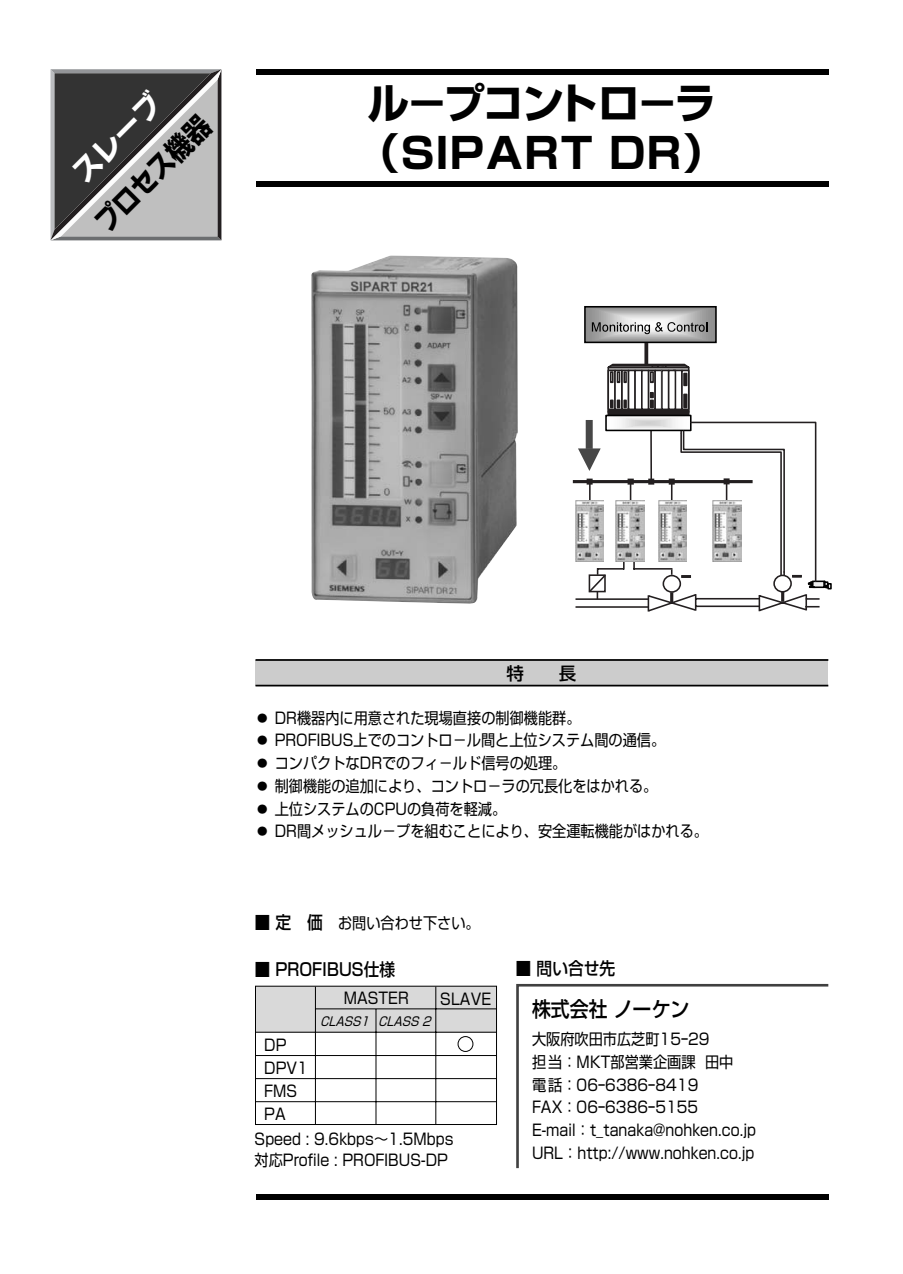
<style>
.page{position:relative;width:903px;height:1274px;background:#fff}
.page>*{position:absolute;margin:0;border:0;box-sizing:border-box;transform-origin:0 0}
.t1{font:700 42px/50.8px "Shin Go";letter-spacing:-.12em;color:#000}
.t2{font:700 28px "Shin Go";color:#000;scale:.9 1}
.t3{font:700 28px "Shin Go";color:#fff}
.t4{font:500 21px "Shin Go";color:#000;scale:.9 1}
.t5{font:500 17.5px "Shin Go";color:#000;scale:.9 1}
.t6{font:500 17.5px "Shin Go";color:#000}
.t7{font:15.75px/22.8px "Shin Go";color:#000;scale:.9 1}
.t8{font:italic 12.25px "Shin Go";color:#000;scale:.9 1}
.t9{font:10.5px/22.8px "Shin Go";color:#000;text-align:justify}
</style>
<div class="page">
<div style="left:256px;top:660px;width:572px;height:25px;background:#ccc"></div>
<hr style="left:256px;top:685px;width:572px;height:1px;background:#000">
<hr style="left:256px;top:659px;width:572px;height:2px;background:#000">
<div style="left:256px;top:986px;width:241px;height:46px;background:#d9d9d9"></div>
<svg style="left:50px;top:69px;width:171px;height:171px;background:#7c7c7c"></svg>
<div style="left:256px;top:69px;width:573px;height:6px;background:#000"></div>
<div style="left:256px;top:181px;width:573px;height:6px;background:#000"></div>
<div style="left:256px;top:1194px;width:573px;height:6px;background:#000"></div>
<div style="left:255px;top:986px;width:242px;height:139px;border:1px solid #000"></div>
<hr style="left:256px;top:1032px;width:241px;height:1px;background:#000">
<hr style="left:315px;top:987px;width:1px;height:138px;background:#000">
<hr style="left:376px;top:1009px;width:1px;height:116px;background:#000">
<hr style="left:435px;top:987px;width:1px;height:138px;background:#000">
<hr style="left:315px;top:1008px;width:182px;height:1px;background:#000">
<hr style="left:256px;top:1055px;width:240px;height:1px;background:#000">
<hr style="left:256px;top:1078px;width:240px;height:1px;background:#000">
<hr style="left:256px;top:1101px;width:240px;height:1px;background:#000">
<svg style="left:516px;top:983px;width:313px;height:186px"></svg>
<div style="left:458px;top:1036px;width:15px;height:16px;border:1px solid #000;border-radius:50%"></div>
<img style="left:311px;top:255px;width:207px;height:349px">
<hr style="left:573px;top:480px;width:180px;height:3px;background:#231f20">
<hr style="left:587px;top:307px;width:1px;height:35px;background:#8f8f8f">
<hr style="left:713px;top:308px;width:1px;height:34px;background:#8f8f8f">
<hr style="left:588px;top:308px;width:1px;height:34px;background:#8f8f8f">
<hr style="left:712px;top:308px;width:1px;height:34px;background:#919191">
<hr style="left:589px;top:308px;width:1px;height:33px;background:#909090">
<hr style="left:711px;top:308px;width:1px;height:33px;background:#919191">
<hr style="left:590px;top:308px;width:1px;height:33px;background:#919191">
<hr style="left:710px;top:308px;width:1px;height:33px;background:#929292">
<hr style="left:591px;top:308px;width:1px;height:33px;background:#939393">
<hr style="left:709px;top:308px;width:1px;height:33px;background:#959595">
<hr style="left:592px;top:309px;width:1px;height:31px;background:#949494">
<hr style="left:708px;top:309px;width:1px;height:31px;background:#969696">
<hr style="left:593px;top:309px;width:1px;height:31px;background:#969696">
<hr style="left:707px;top:309px;width:1px;height:31px;background:#989898">
<hr style="left:594px;top:309px;width:1px;height:31px;background:#979797">
<hr style="left:706px;top:309px;width:1px;height:31px;background:#989898">
<hr style="left:595px;top:309px;width:111px;height:1px;background:#999">
<hr style="left:595px;top:310px;width:1px;height:30px;background:#999">
<hr style="left:705px;top:310px;width:1px;height:30px;background:#9c9c9c">
<hr style="left:596px;top:310px;width:1px;height:30px;background:#9c9c9c">
<hr style="left:704px;top:310px;width:1px;height:30px;background:#9c9c9c">
<hr style="left:597px;top:339px;width:107px;height:1px;background:#9d9d9d">
<div style="left:584px;top:306px;width:133px;height:37px;border:2px solid #000"></div>
<svg style="left:592px;top:310px;width:115px;height:29px;background:#b2b2b2"></svg>
<div style="left:607px;top:410px;width:83px;height:6px;border:2px solid #231f20"></div>
<hr style="left:609px;top:409px;width:79px;height:2px;background:#231f20">
<div style="left:607px;top:370px;width:9px;height:40px;border:2px solid #231f20"></div>
<div style="left:614px;top:370px;width:9px;height:40px;border:2px solid #231f20"></div>
<div style="left:628px;top:370px;width:8px;height:40px;border:2px solid #231f20"></div>
<div style="left:634px;top:370px;width:9px;height:40px;border:2px solid #231f20"></div>
<div style="left:641px;top:370px;width:8px;height:40px;border:2px solid #231f20"></div>
<div style="left:648px;top:370px;width:8px;height:40px;border:2px solid #231f20"></div>
<div style="left:654px;top:370px;width:8px;height:40px;border:2px solid #231f20"></div>
<div style="left:661px;top:370px;width:8px;height:40px;border:2px solid #231f20"></div>
<svg style="left:676px;top:385px;width:1px;height:22px"></svg>
<div style="left:681px;top:370px;width:9px;height:40px;border:2px solid #231f20"></div>
<svg style="left:610px;top:400px;width:17px;height:8px"></svg>
<svg style="left:650px;top:392px;width:4px;height:16px"></svg>
<div style="left:683px;top:373px;width:4px;height:13px;border:2px solid #231f20"></div>
<div style="left:683px;top:394px;width:4px;height:14px;border:2px solid #231f20"></div>
<svg style="left:607px;top:356px;width:83px;height:29px"></svg>
<div style="left:669px;top:370px;width:6px;height:39px;background:#fff"></div>
<div style="left:668px;top:370px;width:8px;height:40px;border:2px solid #231f20"></div>
<svg style="left:644px;top:343px;width:4px;height:22px"></svg>
<svg style="left:574px;top:415px;width:258px;height:197px"></svg>
<hr style="left:576px;top:606px;width:73px;height:2px;background:#231f20">
<img style="left:575px;top:500px;width:29px;height:61px">
<img style="left:616px;top:500px;width:28px;height:61px">
<img style="left:658px;top:500px;width:29px;height:61px">
<img style="left:713px;top:500px;width:29px;height:61px">
<h2 class="t3" style="left:70px;top:169px;width:113px;rotate:-45deg">スレーブ</h2>
<h1 class="t1" style="left:358px;top:83px;width:369px">ル－プコントロ－ラ（ＳＩＰＡＲＴ ＤＲ）</h1>
<h2 class="t2" style="left:93px;top:219px;width:168px;rotate:-45deg">プロセス機器</h2>
<p class="t6" style="left:506px;top:666px;width:71px">特　　長</p>
<p class="t9" style="left:257px;top:707px;width:12px">● ● ● ● ● ●</p>
<p class="t7" style="left:275px;top:708px;width:483px">DR機器内に用意された現場直接の制御機能群。<br>PROFIBUS上でのコントロ－ル間と上位システム間の通信。<br>コンパクトなDRでのフィ－ルド信号の処理。<br>制御機能の追加により、コントロ－ラの冗長化をはかれる。<br>上位システムのCPUの負荷を軽減。<br>DR間メッシュル－プを組むことにより、安全運転機能がはかれる。</p>
<p class="t5" style="left:255px;top:916px;width:77px">■ 定　価</p>
<p class="t5" style="left:254px;top:962px;width:158px">■ PROFIBUS仕様</p>
<p class="t5" style="left:516px;top:962px;width:112px">■ 問い合せ先</p>
<p class="t7" style="left:344px;top:988px;width:74px">MASTER</p>
<p class="t7" style="left:440px;top:989px;width:58px">SLAVE</p>
<p class="t8" style="left:320px;top:1016px;width:128px">CLASS1 CLASS 2</p>
<p class="t7" style="left:264px;top:1036px;width:50px">DP<br>DPV1<br>FMS<br>PA</p>
<p class="t7" style="left:338px;top:913px;width:159px">お問い合わせ下さい。</p>
<h3 class="t4" style="left:532px;top:1001px;width:176px">株式会社 ノーケン</h3>
<p class="t7" style="left:532px;top:1029px;width:250px">大阪府吹田市広芝町15ｰ29<br>担当：MKT部営業企画課 田中<br>電話：06ｰ6386ｰ8419<br>FAX：06ｰ6386ｰ5155<br>E-mail：t_tanaka@nohken.co.jp<br>URL：http://www.nohken.co.jp</p>
<p class="t7" style="left:255px;top:1130px;width:223px;line-height:21px">Speed : 9.6kbps～1.5Mbps対応Profile : PROFIBUS-DP</p>
</div>
